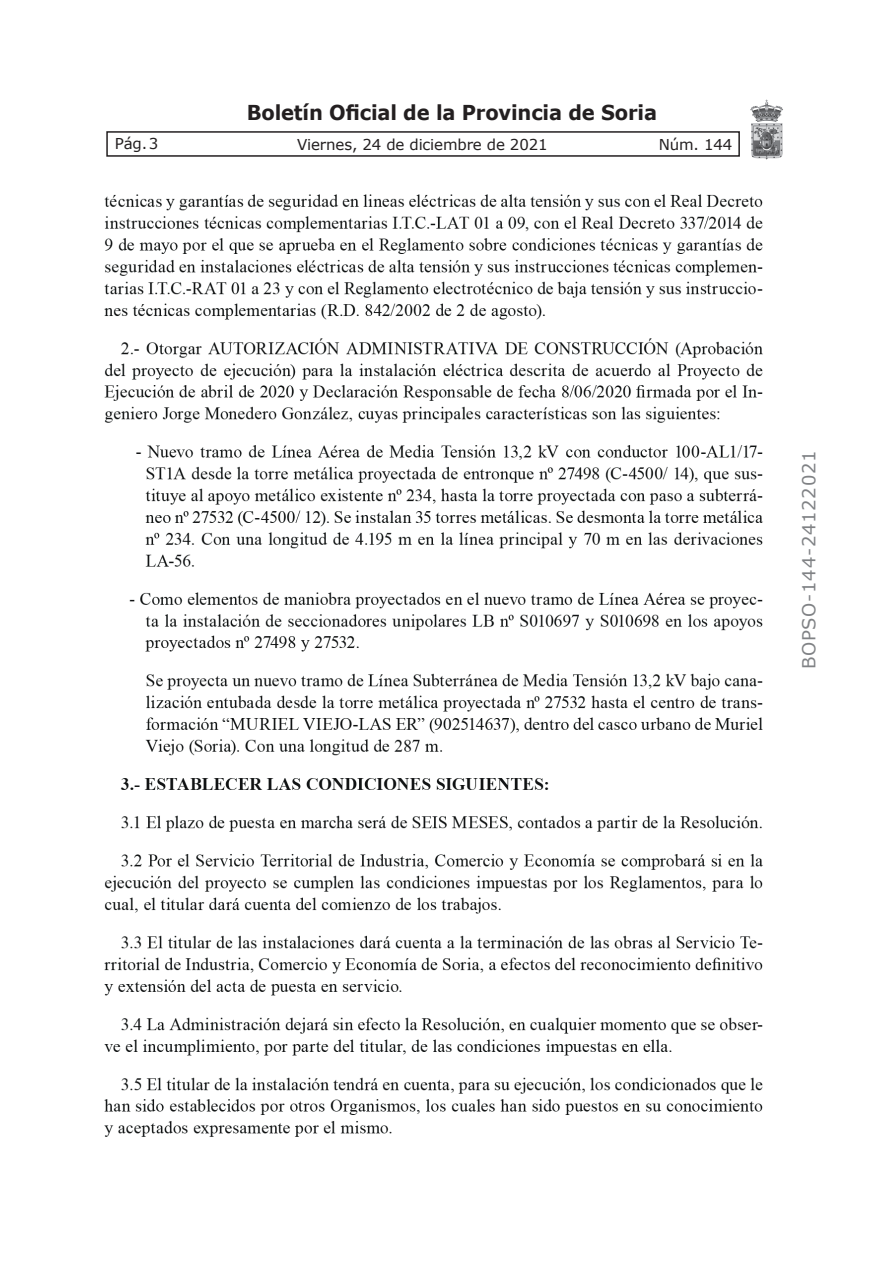
<style>
.page{position:relative;width:893px;height:1263px;background:#fff}
.page>*{position:absolute;margin:0;border:0;box-sizing:border-box;transform-origin:0 0}
.t1{font:700 20.55px "Verdana";letter-spacing:-.01em;color:#231f20;scale:.95 1}
.t2{font:18px "Verdana";letter-spacing:.04em;color:#808285}
.t3{font:15px "Verdana";letter-spacing:-.01em;color:#231f20}
</style>
<div class="page">
<div style="left:106px;top:131px;width:634px;height:26px;border:2px solid #231f20"></div>
<img style="left:750px;top:99px;width:33px;height:23px">
<img style="left:104px;top:194px;width:659px;height:943px">
<h1 class="t1" style="left:247px;top:98px;width:433px">Boletín Oficial de la Provincia de Soria</h1>
<p class="t3" style="left:297px;top:135px;width:252px">Viernes, 24 de diciembre de 2021</p>
<p class="t3" style="left:115px;top:134px;width:45px">Pág. 3</p>
<p class="t3" style="left:659px;top:135px;width:75px">Núm. 144</p>
<p class="t2" style="left:797px;top:669px;width:220px;rotate:-90deg">BOPSO-144-24122021</p>
</div>
